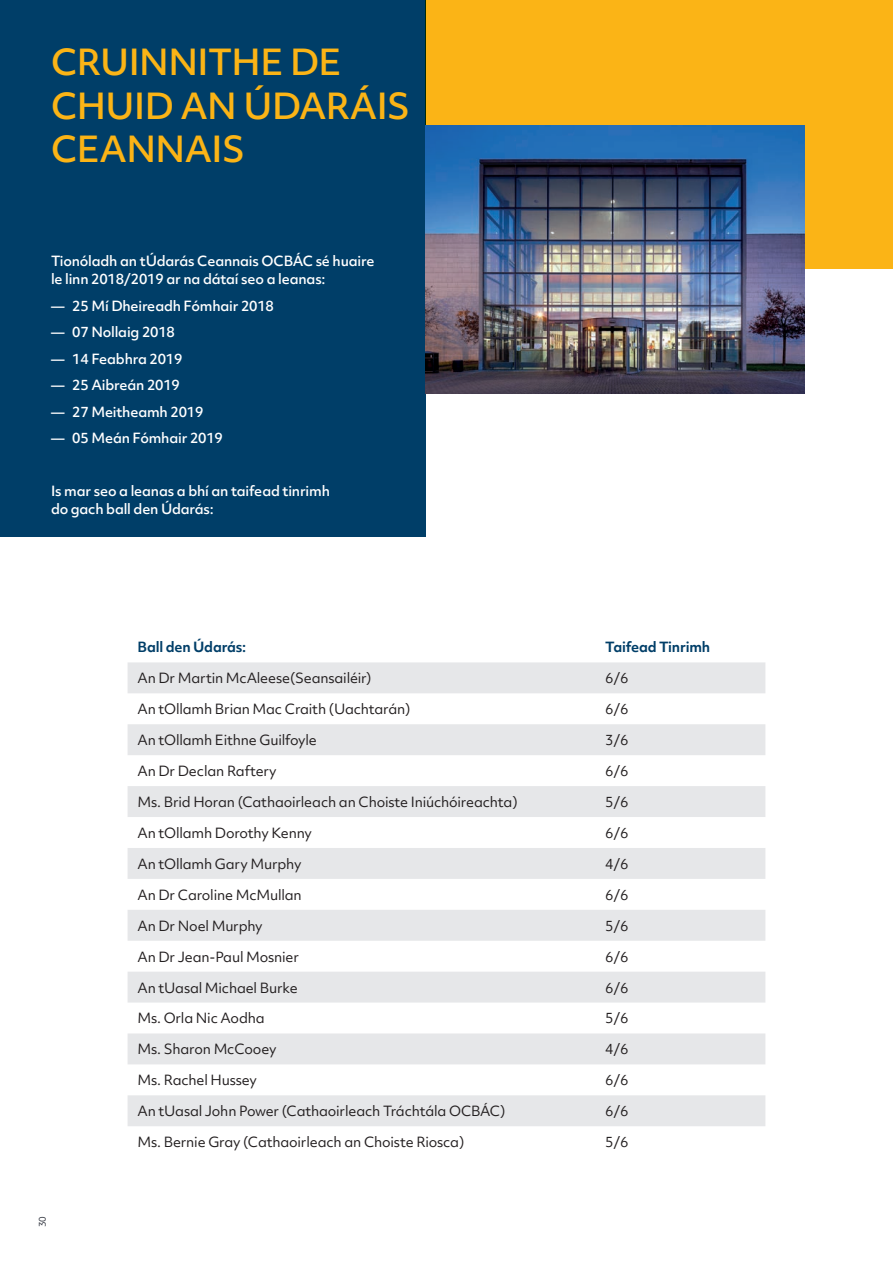
<style>
.page{position:relative;width:893px;height:1263px;background:#fff}
.page>*{position:absolute;margin:0;border:0;box-sizing:border-box;transform-origin:0 0}
.t1{font:500 34.5px/43.5px "Objektiv Mk 2";letter-spacing:-.015em;color:#fbb416}
.t2{font:13.5px "Objektiv Mk 2";letter-spacing:-.015em;color:#231f20}
.t3{font:500 13.5px/18px "Objektiv Mk 2";letter-spacing:-.015em;color:#fff}
.t4{font:700 13.5px "Objektiv Mk 2";letter-spacing:-.015em;color:#003e68}
.t5{font:9px "Objektiv Mk 2";color:#323640}
</style>
<div class="page">
<div style="left:0;top:0;width:426px;height:536px;background:#003e68"></div>
<div style="left:425px;top:0;width:468px;height:268px;background:#fbb416"></div>
<img style="left:426px;top:126px;width:378px;height:267px">
<svg style="left:128px;top:662px;width:637px;height:464px;fill:#e6e7e9"></svg>
<h1 class="t1" style="left:51px;top:40px;width:361px">CRUINNITHE DE<br>CHUID AN ÚDARÁIS<br>CEANNAIS</h1>
<p class="t3" style="left:51px;top:252px;width:325px">Tionóladh an tÚdarás Ceannais OCBÁC sé huaire le linn 2018/2019 ar na dátaí seo a leanas:</p>
<p class="t3" style="left:51px;top:296px;width:224px">— 25 Mí Dheireadh Fómhair 2018</p>
<p class="t3" style="left:51px;top:323px;width:125px">— 07 Nollaig 2018</p>
<p class="t3" style="left:51px;top:349px;width:133px">— 14 Feabhra 2019</p>
<p class="t3" style="left:51px;top:376px;width:130px">— 25 Aibreán 2019</p>
<p class="t3" style="left:51px;top:402px;width:154px">— 27 Meitheamh 2019</p>
<p class="t3" style="left:51px;top:429px;width:173px">— 05 Meán Fómhair 2019</p>
<p class="t3" style="left:51px;top:482px;width:280px">Is mar seo a leanas a bhí an taifead tinrimh do gach ball den Údarás:</p>
<p class="t5" style="left:36px;top:1227px;width:13px;rotate:-90deg">30</p>
<p class="t4" style="left:138px;top:638px;width:110px">Ball den Údarás:</p>
<p class="t4" style="left:605px;top:638px;width:106px">Taifead Tinrimh</p>
<p class="t2" style="left:138px;top:669px;width:236px">An Dr Martin McAleese(Seansailéir)</p>
<p class="t2" style="left:605px;top:669px;width:25px">6/6</p>
<p class="t2" style="left:138px;top:700px;width:274px">An tOllamh Brian Mac Craith (Uachtarán)</p>
<p class="t2" style="left:605px;top:700px;width:25px">6/6</p>
<p class="t2" style="left:138px;top:731px;width:181px">An tOllamh Eithne Guilfoyle</p>
<p class="t2" style="left:605px;top:731px;width:25px">3/6</p>
<p class="t2" style="left:138px;top:762px;width:141px">An Dr Declan Raftery</p>
<p class="t2" style="left:605px;top:762px;width:25px">6/6</p>
<p class="t2" style="left:138px;top:793px;width:382px">Ms. Brid Horan (Cathaoirleach an Choiste Iniúchóireachta)</p>
<p class="t2" style="left:605px;top:793px;width:25px">5/6</p>
<p class="t2" style="left:138px;top:823px;width:176px">An tOllamh Dorothy Kenny</p>
<p class="t2" style="left:605px;top:823px;width:25px">6/6</p>
<p class="t2" style="left:138px;top:854px;width:165px">An tOllamh Gary Murphy</p>
<p class="t2" style="left:605px;top:854px;width:25px">4/6</p>
<p class="t2" style="left:138px;top:885px;width:166px">An Dr Caroline McMullan</p>
<p class="t2" style="left:605px;top:885px;width:25px">6/6</p>
<p class="t2" style="left:138px;top:916px;width:127px">An Dr Noel Murphy</p>
<p class="t2" style="left:605px;top:916px;width:25px">5/6</p>
<p class="t2" style="left:138px;top:947px;width:163px">An Dr Jean-Paul Mosnier</p>
<p class="t2" style="left:605px;top:947px;width:25px">6/6</p>
<p class="t2" style="left:138px;top:978px;width:162px">An tUasal Michael Burke</p>
<p class="t2" style="left:605px;top:978px;width:25px">6/6</p>
<p class="t2" style="left:138px;top:1009px;width:129px">Ms. Orla Nic Aodha</p>
<p class="t2" style="left:605px;top:1009px;width:25px">5/6</p>
<p class="t2" style="left:138px;top:1040px;width:140px">Ms. Sharon McCooey</p>
<p class="t2" style="left:605px;top:1040px;width:25px">4/6</p>
<p class="t2" style="left:138px;top:1071px;width:121px">Ms. Rachel Hussey</p>
<p class="t2" style="left:605px;top:1071px;width:25px">6/6</p>
<p class="t2" style="left:138px;top:1102px;width:369px">An tUasal John Power (Cathaoirleach Tráchtála OCBÁC)</p>
<p class="t2" style="left:605px;top:1102px;width:25px">6/6</p>
<p class="t2" style="left:138px;top:1133px;width:328px">Ms. Bernie Gray (Cathaoirleach an Choiste Riosca)</p>
<p class="t2" style="left:605px;top:1133px;width:25px">5/6</p>
</div>
